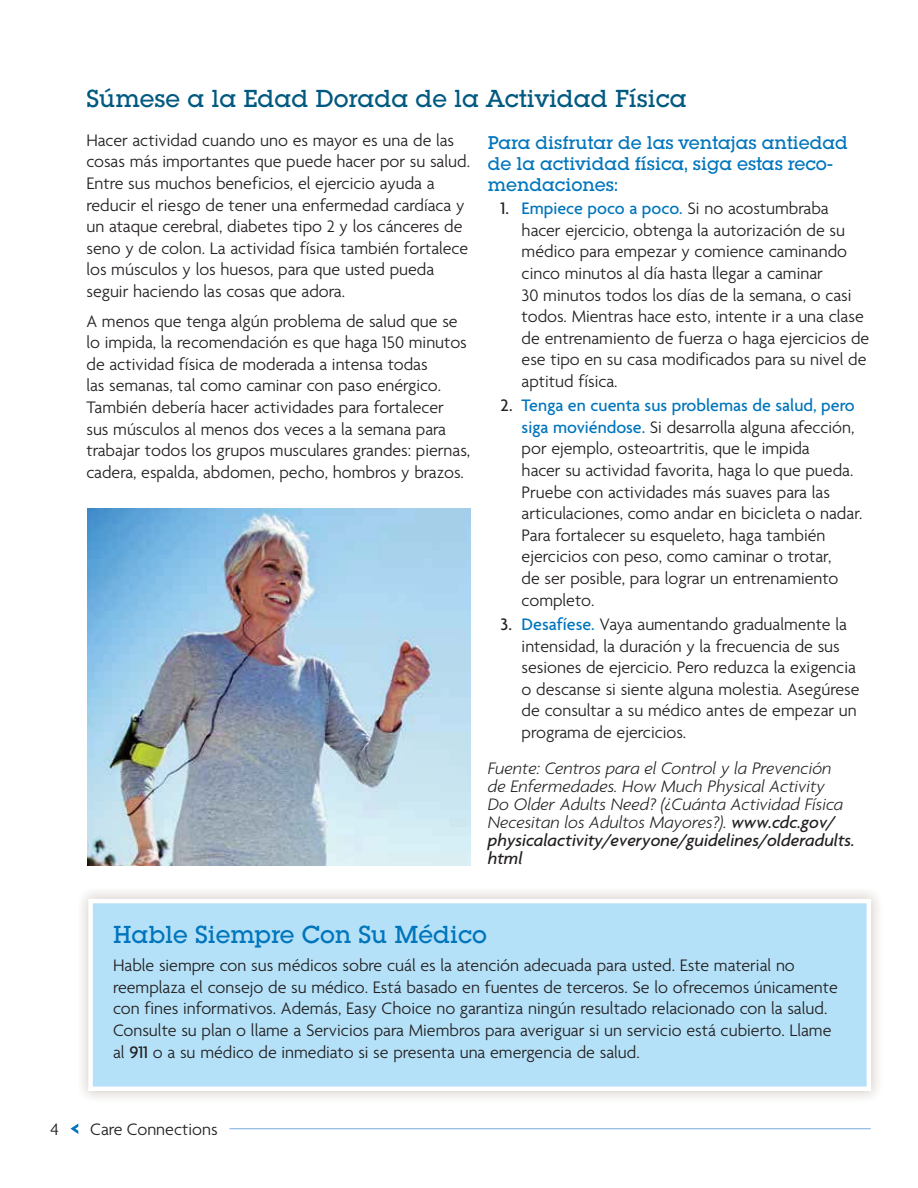
<style>
.page{position:relative;width:918px;height:1188px;background:#fff}
.page>*{position:absolute;margin:0;border:0;box-sizing:border-box;transform-origin:0 0}
.t1{font:500 24px "Lubalin Graph Std";color:#005980}
.t2{font:500 24px "Lubalin Graph Std";color:#0075bc}
.t3{font:18px/21.6px "Agenda OTF Lig";color:#231f20}
.t4{font:italic 18px/18px "Agenda OTF Lig";color:#231f20}
.t5{font:500 18px/21px "Lubalin Graph Std";color:#0075bc}
.t6{font:18px "Agenda OTF Med";color:#0075bc}
.t7{font:italic 18px/18px "Agenda OTF Med";color:#231f20}
.s1{color:#231f20}
.s2{font-family:"Agenda OTF Lig";color:#231f20}
.s3{font-family:"Agenda OTF Med";color:#0075bc}
.s4{font-family:"Agenda OTF Med"}
</style>
<div class="page">
<svg style="left:70px;top:1124px;width:8px;height:10px"></svg>
<hr style="left:230px;top:1128px;width:641px;height:1px;background:#76abdc">
<div style="left:91px;top:901px;width:778px;height:188px;background:#b4e1f8"></div>
<div style="left:88px;top:899px;width:783px;height:192px;border:4px solid #fff"></div>
<img style="left:88px;top:509px;width:382px;height:356px">
<h1 class="t1" style="left:86px;top:90px;width:602px">Súmese a la Edad Dorada de la Actividad Física</h1>
<p class="t3" style="left:86px;top:131px;width:385px">Hacer actividad cuando uno es mayor es una de las cosas más importantes que puede hacer por su salud.<br>Entre sus muchos beneficios, el ejercicio ayuda a reducir el riesgo de tener una enfermedad cardíaca y un ataque cerebral, diabetes tipo 2 y los cánceres de seno y de colon. La actividad física también fortalece los músculos y los huesos, para que usted pueda seguir haciendo las cosas que adora.</p>
<p class="t3" style="left:86px;top:311px;width:385px">A menos que tenga algún problema de salud que se lo impida, la recomendación es que haga 150 minutos de actividad física de moderada a intensa todas<br>las semanas, tal como caminar con paso enérgico.<br>También debería hacer actividades para fortalecer sus músculos al menos dos veces a la semana para trabajar todos los grupos musculares grandes: piernas, cadera, espalda, abdomen, pecho, hombros y brazos.</p>
<p class="t5" style="left:488px;top:133px;width:362px">Para disfrutar de las ventajas antiedad de la actividad física, siga estas reco&shy;mendaciones:</p>
<p class="t6" style="left:501px;top:201px;width:330px"><span class="s1">1.</span> Empiece poco a poco. <span class="s2">Si no acostumbraba</span></p>
<p class="t3" style="left:522px;top:221px;width:349px">hacer ejercicio, obtenga la autorización de su médico para empezar y comience caminando cinco minutos al día hasta llegar a caminar<br>30 minutos todos los días de la semana, o casi todos. Mientras hace esto, intente ir a una clase de entrenamiento de fuerza o haga ejercicios de ese tipo en su casa modificados para su nivel de aptitud física.</p>
<p class="t6" style="left:501px;top:398px;width:356px"><span class="s1">2.</span> Tenga en cuenta sus problemas de salud, pero</p>
<p class="t3" style="left:522px;top:418px;width:342px"><span class="s3">siga moviéndose.</span> Si desarrolla alguna afección, por ejemplo, osteoartritis, que le impida<br>hacer su actividad favorita, haga lo que pueda.<br>Pruebe con actividades más suaves para las articulaciones, como andar en bicicleta o nadar.<br>Para fortalecer su esqueleto, haga también ejercicios con peso, como caminar o trotar,<br>de ser posible, para lograr un entrenamiento completo.</p>
<p class="t3" style="left:522px;top:615px;width:339px;text-indent:-21px"><span class="s4">3.</span> <span class="s3">Desafíese.</span> Vaya aumentando gradualmente la intensidad, la duración y la frecuencia de sus sesiones de ejercicio. Pero reduzca la exigencia o descanse si siente alguna molestia. Asegúrese de consultar a su médico antes de empezar un programa de ejercicios.</p>
<p class="t4" style="left:488px;top:760px;width:357px">Fuente: Centros para el Control y la Prevención de Enfermedades. How Much Physical Activity Do Older Adults Need? (¿Cuánta Actividad Física Necesitan los Adultos Mayores?). <span class="s4">www.cdc.gov/</span></p>
<p class="t7" style="left:488px;top:832px;width:368px">physicalactivity/everyone/guidelines/olderadults. html</p>
<h1 class="t2" style="left:113px;top:926px;width:375px">Hable Siempre Con Su Médico</h1>
<p class="t3" style="left:113px;top:956px;width:726px">Hable siempre con sus médicos sobre cuál es la atención adecuada para usted. Este material no reemplaza el consejo de su médico. Está basado en fuentes de terceros. Se lo ofrecemos únicamente con fines informativos. Además, Easy Choice no garantiza ningún resultado relacionado con la salud.<br>Consulte su plan o llame a Servicios para Miembros para averiguar si un servicio está cubierto. Llame al <span class="s4">911</span> o a su médico de inmediato si se presenta una emergencia de salud.</p>
<p class="t3" style="left:51px;top:1119px;width:10px">4</p>
<p class="t3" style="left:90px;top:1120px;width:129px">Care Connections</p>
</div>
